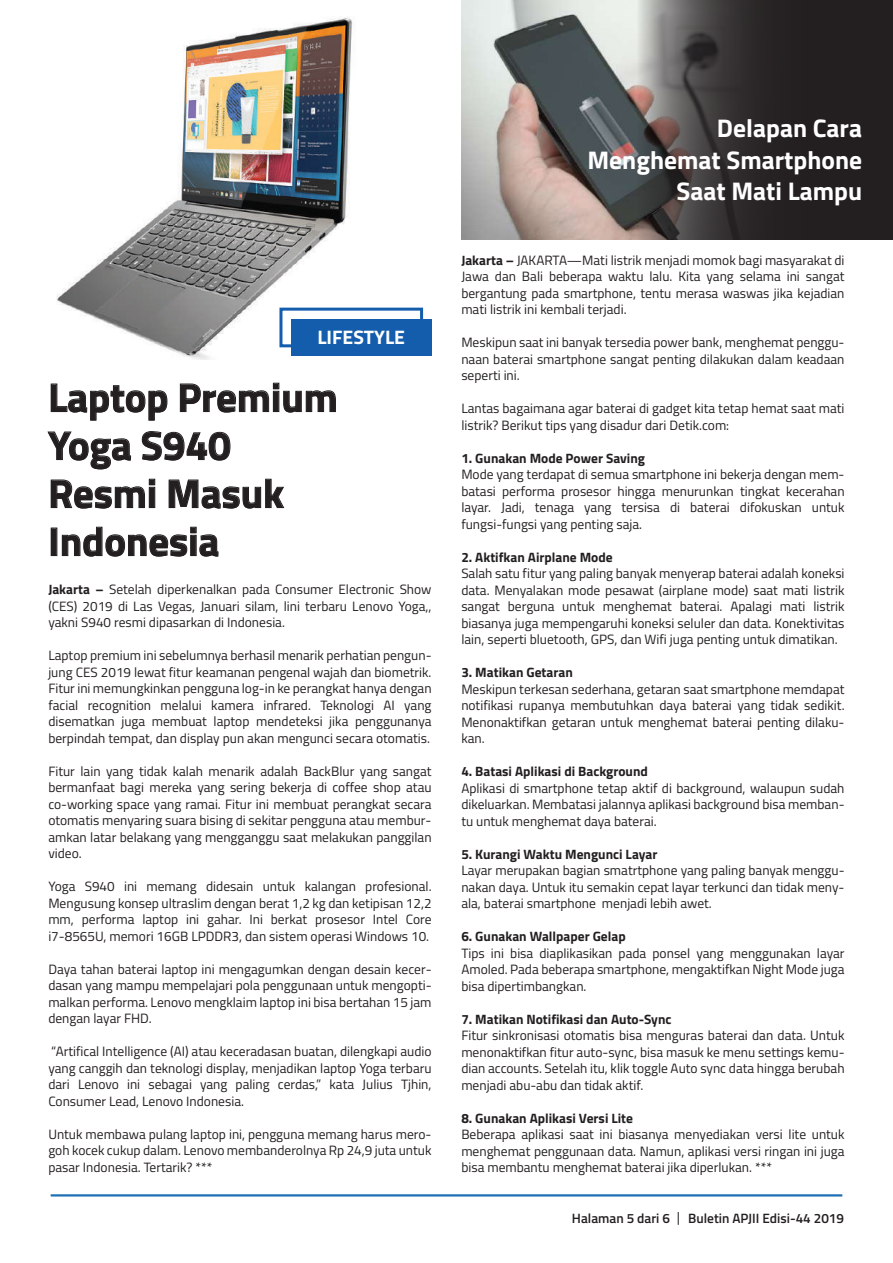
<style>
.page{position:relative;width:893px;height:1263px;background:#fff}
.page>*{position:absolute;margin:0;border:0;box-sizing:border-box;transform-origin:0 0}
.t1{font:700 40.5px/48px "Titillium";color:#231f20}
.t2{font:700 25.5px/31.5px "Titillium";color:#fff;text-align:right}
.t3{font:700 19.5px "Titillium";color:#fff}
.t4{font:13.5px/16.5px "Titillium";color:#231f20;text-align:justify}
.t5{font:700 13.5px "Titillium";color:#231f20}
.t6{font:600 13.5px "Titillium";color:#231f20}
.s1{font-weight:700}
</style>
<div class="page">
<img style="left:461px;top:0;width:177px;height:239px">
<hr style="left:51px;top:1194px;width:791px;height:2px;background:#1e6fb6">
<svg style="left:678px;top:1212px;width:1px;height:13px"></svg>
<svg style="left:47px;top:359px;width:289px;height:198px"></svg>
<img style="left:56px;top:16px;width:368px;height:343px">
<div style="left:291px;top:319px;width:141px;height:37px;background:#135dac"></div>
<div style="left:279px;top:308px;width:144px;height:39px;border:3px solid #135dac"></div>
<svg style="left:638px;top:0;width:255px;height:239px;background:#3a3637"></svg>
<h3 class="t3" style="left:317px;top:322px;width:89px">LIFESTYLE</h3>
<h1 class="t1" style="left:48px;top:371px;width:291px">Laptop Premium<br>Yoga S940<br>Resmi Masuk<br>Indonesia</h1>
<p class="t4" style="left:48px;top:581px;width:385px"><span class="s1">Jakarta –</span> Setelah diperkenalkan pada Consumer Electronic Show (CES) 2019 di Las Vegas, Januari silam, lini terbaru Lenovo Yoga,, yakni S940 resmi dipasarkan di Indonesia.</p>
<p class="t4" style="left:48px;top:647px;width:385px">Laptop premium ini sebelumnya berhasil menarik perhatian pengun&shy;jung CES 2019 lewat fitur keamanan pengenal wajah dan biometrik.<br>Fitur ini memungkinkan pengguna log-in ke perangkat hanya dengan facial recognition melalui kamera infrared. Teknologi AI yang disematkan juga membuat laptop mendeteksi jika penggunanya berpindah tempat, dan display pun akan mengunci secara otomatis.</p>
<p class="t4" style="left:48px;top:762px;width:385px">Fitur lain yang tidak kalah menarik adalah BackBlur yang sangat bermanfaat bagi mereka yang sering bekerja di coffee shop atau co-working space yang ramai. Fitur ini membuat perangkat secara otomatis menyaring suara bising di sekitar pengguna atau membur&shy;amkan latar belakang yang mengganggu saat melakukan panggilan video.</p>
<p class="t4" style="left:48px;top:878px;width:385px">Yoga S940 ini memang didesain untuk kalangan profesional.<br>Mengusung konsep ultraslim dengan berat 1,2 kg dan ketipisan 12,2 mm, performa laptop ini gahar. Ini berkat prosesor Intel Core i7-8565U, memori 16GB LPDDR3, dan sistem operasi Windows 10.</p>
<p class="t4" style="left:48px;top:960px;width:385px">Daya tahan baterai laptop ini mengagumkan dengan desain kecer&shy;dasan yang mampu mempelajari pola penggunaan untuk mengopti&shy;malkan performa. Lenovo mengklaim laptop ini bisa bertahan 15 jam dengan layar FHD.</p>
<p class="t4" style="left:48px;top:1043px;width:385px">“Artifical Intelligence (AI) atau keceradasan buatan, dilengkapi audio yang canggih dan teknologi display, menjadikan laptop Yoga terbaru dari Lenovo ini sebagai yang paling cerdas,” kata Julius Tjhin, Consumer Lead, Lenovo Indonesia.</p>
<p class="t4" style="left:48px;top:1125px;width:385px">Untuk membawa pulang laptop ini, pengguna memang harus mero&shy;goh kocek cukup dalam. Lenovo membanderolnya Rp 24,9 juta untuk pasar Indonesia. Tertarik? ***</p>
<h2 class="t2" style="left:588px;top:111px;width:276px">Delapan Cara<br>Menghemat Smartphone<br>Saat Mati Lampu</h2>
<p class="t4" style="left:461px;top:251px;width:385px"><span class="s1">Jakarta –</span> JAKARTA—Mati listrik menjadi momok bagi masyarakat di Jawa dan Bali beberapa waktu lalu. Kita yang selama ini sangat bergantung pada smartphone, tentu merasa waswas jika kejadian mati listrik ini kembali terjadi.</p>
<p class="t4" style="left:461px;top:334px;width:385px">Meskipun saat ini banyak tersedia power bank, menghemat penggu&shy;naan baterai smartphone sangat penting dilakukan dalam keadaan seperti ini.</p>
<p class="t4" style="left:461px;top:400px;width:385px">Lantas bagaimana agar baterai di gadget kita tetap hemat saat mati listrik? Berikut tips yang disadur dari Detik.com:</p>
<p class="t5" style="left:461px;top:448px;width:185px">1. Gunakan Mode Power Saving</p>
<p class="t4" style="left:461px;top:466px;width:385px">Mode yang terdapat di semua smartphone ini bekerja dengan mem&shy;batasi performa prosesor hingga menurunkan tingkat kecerahan layar. Jadi, tenaga yang tersisa di baterai difokuskan untuk fungsi-fungsi yang penting saja.</p>
<p class="t5" style="left:461px;top:547px;width:153px">2. Aktifkan Airplane Mode</p>
<p class="t4" style="left:461px;top:565px;width:385px">Salah satu fitur yang paling banyak menyerap baterai adalah koneksi data. Menyalakan mode pesawat (airplane mode) saat mati listrik sangat berguna untuk menghemat baterai. Apalagi mati listrik biasanya juga mempengaruhi koneksi seluler dan data. Konektivitas lain, seperti bluetooth, GPS, dan Wifi juga penting untuk dimatikan.</p>
<p class="t5" style="left:461px;top:662px;width:113px">3. Matikan Getaran</p>
<p class="t4" style="left:461px;top:680px;width:385px">Meskipun terkesan sederhana, getaran saat smartphone memdapat notifikasi rupanya membutuhkan daya baterai yang tidak sedikit.<br>Menonaktifkan getaran untuk menghemat baterai penting dilaku&shy;kan.</p>
<p class="t5" style="left:461px;top:761px;width:188px">4. Batasi Aplikasi di Background</p>
<p class="t4" style="left:461px;top:779px;width:385px">Aplikasi di smartphone tetap aktif di background, walaupun sudah dikeluarkan. Membatasi jalannya aplikasi background bisa memban&shy;tu untuk menghemat daya baterai.</p>
<p class="t5" style="left:461px;top:844px;width:198px">5. Kurangi Waktu Mengunci Layar</p>
<p class="t4" style="left:461px;top:862px;width:385px">Layar merupakan bagian smatrtphone yang paling banyak menggu&shy;nakan daya. Untuk itu semakin cepat layar terkunci dan tidak meny&shy;ala, baterai smartphone menjadi lebih awet.</p>
<p class="t5" style="left:461px;top:926px;width:166px">6. Gunakan Wallpaper Gelap</p>
<p class="t4" style="left:461px;top:944px;width:385px">Tips ini bisa diaplikasikan pada ponsel yang menggunakan layar Amoled. Pada beberapa smartphone, mengaktifkan Night Mode juga bisa dipertimbangkan.</p>
<p class="t5" style="left:461px;top:1009px;width:212px">7. Matikan Notifikasi dan Auto-Sync</p>
<p class="t4" style="left:461px;top:1027px;width:385px">Fitur sinkronisasi otomatis bisa menguras baterai dan data. Untuk menonaktifkan fitur auto-sync, bisa masuk ke menu settings kemu&shy;dian accounts. Setelah itu, klik toggle Auto sync data hingga berubah menjadi abu-abu dan tidak aktif.</p>
<p class="t5" style="left:461px;top:1108px;width:173px">8. Gunakan Aplikasi Versi Lite</p>
<p class="t4" style="left:461px;top:1126px;width:385px">Beberapa aplikasi saat ini biasanya menyediakan versi lite untuk menghemat penggunaan data. Namun, aplikasi versi ringan ini juga bisa membantu menghemat baterai jika diperlukan. ***</p>
<p class="t6" style="left:572px;top:1208px;width:100px">Halaman 5 dari 6</p>
<p class="t6" style="left:688px;top:1208px;width:157px">Buletin APJII Edisi-44 2019</p>
</div>
